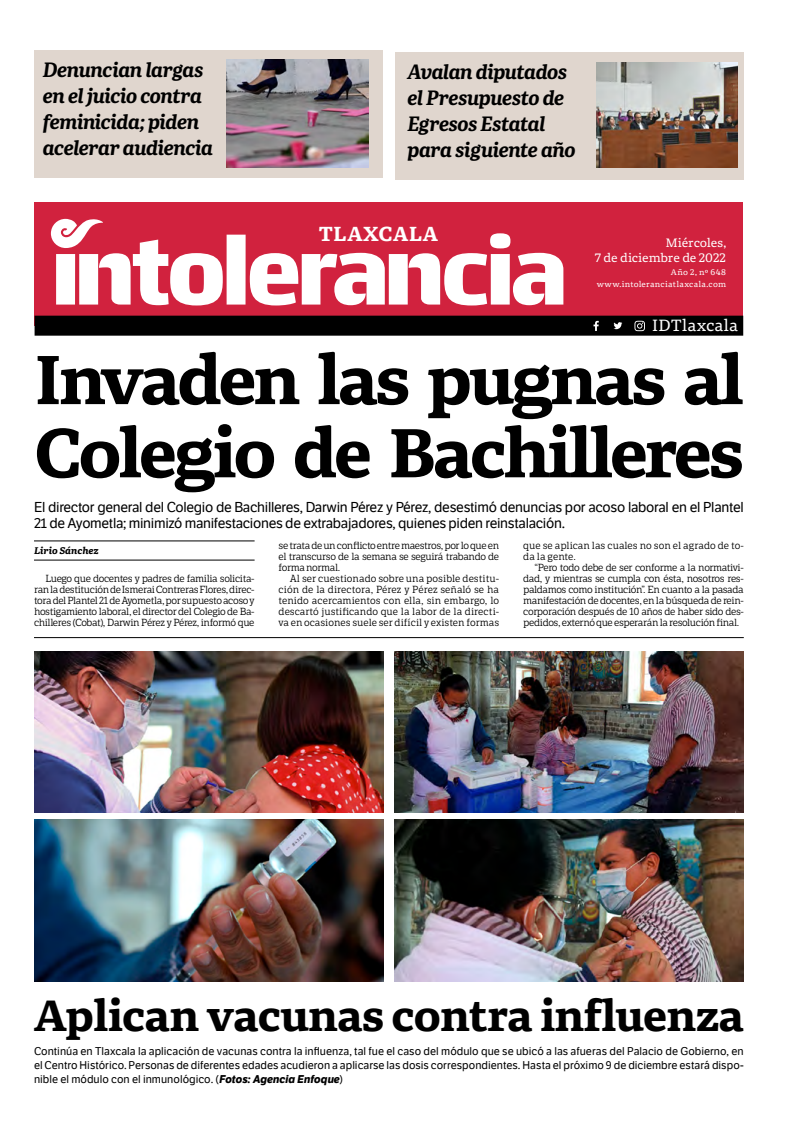
<style>
.page{position:relative;width:792px;height:1134px;background:#fff}
.page>*{position:absolute;margin:0;border:0;box-sizing:border-box;transform-origin:0 0}
.t1{font:700 68px/73.2px "Portada Text";letter-spacing:-.05em;color:#000}
.t2{font:700 43px "Portada Text";letter-spacing:-.02em;color:#000}
.t3{font:italic 700 20px/26px "Portada";letter-spacing:-.03em;color:#000}
.t4{font:700 20px "Portada Text";letter-spacing:.025em;color:#fff}
.t5{font:16px "Portada Text";letter-spacing:-.01em;color:#fff}
.t6{font:14px/16px "LFT Etica";letter-spacing:-.02em;color:#000}
.t7{font:12px/15px "Portada Text";letter-spacing:-.02em;color:#fff;text-align:right}
.t8{font:11px/14px "LFT Etica";letter-spacing:.005em;color:#000;text-align:justify}
.t9{font:10px/11px "LFT Etica Sheriff";letter-spacing:-.04em;color:#000;text-align:justify}
.t10{font:10px/11px "LFT Etica Sheriff";color:#000}
.t11{font:italic 700 9.5px "Portada Text";letter-spacing:-.01em;color:#000}
.t12{font:8px/12px "Portada Text";letter-spacing:.025em;color:#fff;text-align:right}
.s1{font-weight:700;font-style:italic}
</style>
<div class="page">
<div style="left:35px;top:202px;width:708px;height:124px;background:#d1223e"></div>
<div style="left:35px;top:316px;width:708px;height:20px;background:#000"></div>
<div style="left:227px;top:235px;width:19px;height:70px;background:#fff"></div>
<svg style="left:250px;top:233px;width:313px;height:72px"></svg>
<svg style="left:51px;top:218px;width:172px;height:87px"></svg>
<hr style="left:34px;top:541px;width:221px;height:1px;background:#000">
<hr style="left:34px;top:560px;width:221px;height:1px;background:#000">
<svg style="left:594px;top:321px;width:5px;height:10px"></svg>
<svg style="left:614px;top:322px;width:8px;height:7px"></svg>
<svg style="left:632px;top:318px;width:16px;height:16px"></svg>
<svg style="left:634px;top:321px;width:11px;height:10px"></svg>
<div style="left:395px;top:52px;width:349px;height:128px;background:#e0d6ce"></div>
<img style="left:596px;top:62px;width:142px;height:105px">
<div style="left:35px;top:50px;width:348px;height:127px;background:#e0d6ce"></div>
<img style="left:226px;top:59px;width:142px;height:109px">
<hr style="left:34px;top:637px;width:710px;height:1px;background:#000">
<img style="left:35px;top:651px;width:349px;height:161px">
<img style="left:35px;top:820px;width:349px;height:161px">
<img style="left:395px;top:651px;width:349px;height:161px">
<img style="left:395px;top:820px;width:349px;height:161px">
<h3 class="t3" style="left:43px;top:56px;width:172px">Denuncian largas en el juicio contra feminicida; piden acelerar audiencia</h3>
<h3 class="t3" style="left:407px;top:58px;width:170px">Avalan diputados el Presupuesto de<br>Egresos Estatal para siguiente año</h3>
<h3 class="t4" style="left:319px;top:219px;width:121px">TLAXCALA</h3>
<p class="t7" style="left:595px;top:235px;width:133px">Miércoles,<br>7 de diciembre de 2022</p>
<p class="t12" style="left:597px;top:266px;width:131px">Año 2, nº 648 www.intoleranciatlaxcala.com</p>
<h3 class="t5" style="left:652px;top:315px;width:88px">IDTlaxcala</h3>
<h1 class="t1" style="left:34px;top:341px;width:711px">Invaden las pugnas al<br>Colegio de Bachilleres</h1>
<h3 class="t6" style="left:34px;top:499px;width:711px">El director general del Colegio de Bachilleres, Darwin Pérez y Pérez, desestimó denuncias por acoso laboral en el Plantel<br>21 de Ayometla; minimizó manifestaciones de extrabajadores, quienes piden reinstalación.</h3>
<p class="t11" style="left:34px;top:543px;width:66px">Lirio Sánchez</p>
<p class="t9" style="left:34px;top:573px;width:222px;text-indent:11px">Luego que docentes y padres de familia solicita&shy;ran la destitución de Ismerai Contreras Flores, direc&shy;tora del Plantel 21 de Ayometla, por supuesto acoso y hostigamiento laboral, el director del Colegio de Ba&shy;chilleres (Cobat), Darwin Pérez y Pérez, informó que</p>
<p class="t9" style="left:279px;top:540px;width:222px">se trata de un conflicto entre maestros, por lo que en el transcurso de la semana se seguirá trabando de forma normal.</p>
<p class="t9" style="left:279px;top:573px;width:222px;text-indent:11px">Al ser cuestionado sobre una posible destitu&shy;ción de la directora, Pérez y Pérez señaló se ha tenido acercamientos con ella, sin embargo, lo descartó justificando que la labor de la directi&shy;va en ocasiones suele ser difícil y existen formas</p>
<p class="t10" style="left:523px;top:540px;width:222px">que se aplican las cuales no son el agrado de to&shy;da la gente.</p>
<p class="t9" style="left:523px;top:562px;width:222px;text-indent:11px">“Pero todo debe de ser conforme a la normativi&shy;dad, y mientras se cumpla con ésta, nosotros res&shy;paldamos como institución”. En cuanto a la pasada manifestación de docentes, en la búsqueda de rein&shy;corporación después de 10 años de haber sido des&shy;pedidos, externó que esperarán la resolución final.</p>
<h2 class="t2" style="left:34px;top:983px;width:712px">Aplican vacunas contra influenza</h2>
<p class="t8" style="left:34px;top:1044px;width:711px">Continúa en Tlaxcala la aplicación de vacunas contra la influenza, tal fue el caso del módulo que se ubicó a las afueras del Palacio de Gobierno, en el Centro Histórico. Personas de diferentes edades acudieron a aplicarse las dosis correspondientes. Hasta el próximo 9 de diciembre estará dispo&shy;nible el módulo con el inmunológico. (<span class="s1">Fotos: Agencia Enfoque</span>)</p>
</div>
